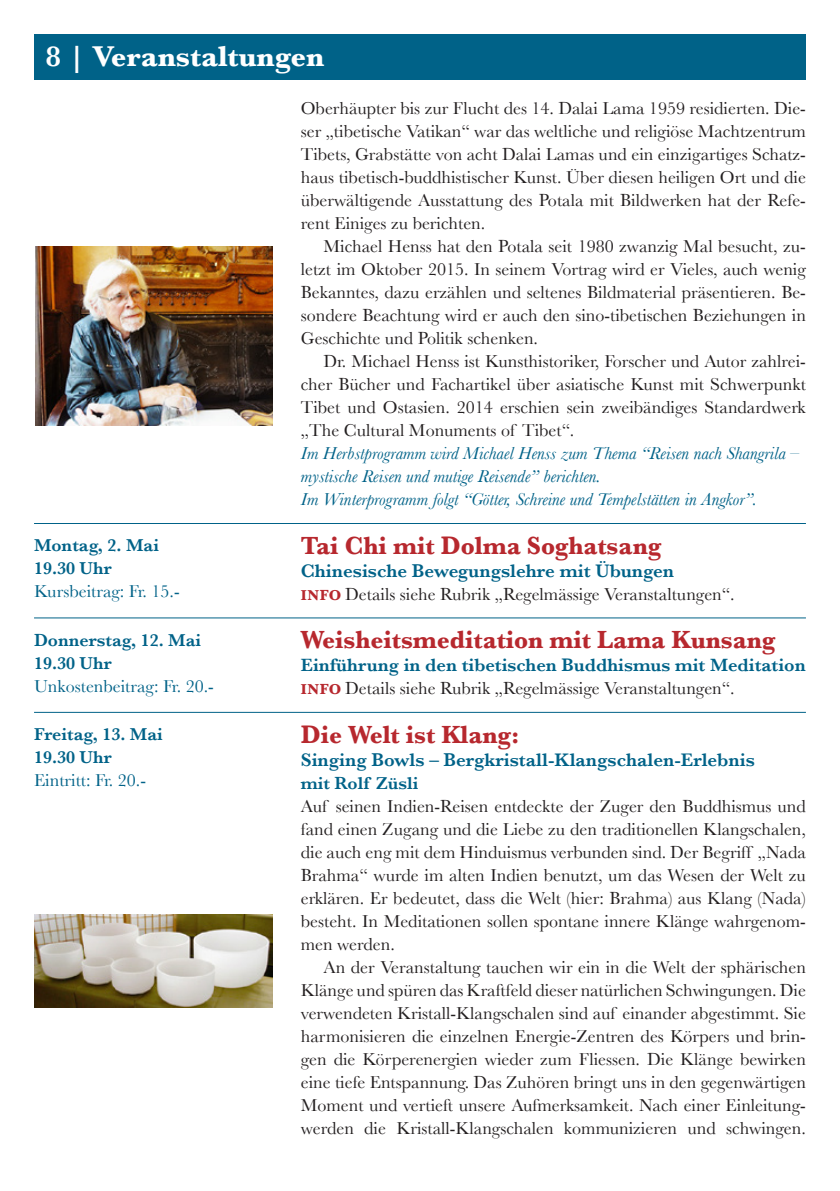
<style>
.page{position:relative;width:840px;height:1191px;background:#fff}
.page>*{position:absolute;margin:0;border:0;box-sizing:border-box;transform-origin:0 0}
.t1{font:700 30px "Baskerville";color:#fff}
.t2{font:700 26px "Baskerville";color:#b7282e;scale:.96 1}
.t3{font:600 19px "Baskerville";color:#006288}
.t4{font:600 18.6px "Baskerville";color:#006288}
.t5{font:18px/23px "Baskerville";color:#231f20;text-align:justify}
.t6{font:italic 18px/23px "Baskerville";color:#006288}
.t7{font:600 18px/23px "Baskerville";color:#006288}
.t8{font:18px "Baskerville";color:#006288}
.s1{font-weight:600}
.s2{font-weight:700;font-size:15px;color:#b7282e}
</style>
<div class="page">
<div style="left:34px;top:34px;width:771px;height:45px;background:#006288"></div>
<hr style="left:34px;top:523px;width:771px;height:1px;background:#006288">
<hr style="left:34px;top:617px;width:771px;height:1px;background:#006288">
<hr style="left:34px;top:712px;width:771px;height:1px;background:#006288">
<img style="left:34px;top:914px;width:238px;height:94px">
<img style="left:35px;top:247px;width:237px;height:179px">
<h1 class="t1" style="left:46px;top:38px;width:280px"><span class="s1">8 |</span> Veranstaltungen</h1>
<p class="t5" style="left:300px;top:97px;width:506px">Oberhäupter bis zur Flucht des 14. Dalai Lama 1959 residierten. Die&shy;ser „tibetische Vatikan“ war das weltliche und religiöse Machtzentrum Tibets, Grabstätte von acht Dalai Lamas und ein einzigartiges Schatz&shy;haus tibetisch-buddhistischer Kunst. Über diesen heiligen Ort und die überwältigende Ausstattung des Potala mit Bildwerken hat der Refe&shy;rent Einiges zu berichten.</p>
<p class="t5" style="left:300px;top:235px;width:506px;text-indent:23px">Michael Henss hat den Potala seit 1980 zwanzig Mal besucht, zu&shy;letzt im Oktober 2015. In seinem Vortrag wird er Vieles, auch wenig Bekanntes, dazu erzählen und seltenes Bildmaterial präsentieren. Be&shy;sondere Beachtung wird er auch den sino-tibetischen Beziehungen in Geschichte und Politik schenken.</p>
<p class="t5" style="left:300px;top:350px;width:506px;text-indent:23px">Dr. Michael Henss ist Kunsthistoriker, Forscher und Autor zahlrei&shy;cher Bücher und Fachartikel über asiatische Kunst mit Schwerpunkt Tibet und Ostasien. 2014 erschien sein zweibändiges Standardwerk „The Cultural Monuments of Tibet“.</p>
<p class="t6" style="left:300px;top:442px;width:500px">Im Herbstprogramm wird Michael Henss zum Thema “Reisen nach Shangrila – mystische Reisen und mutige Reisende” berichten.<br>Im Winterprogramm folgt “Götter, Schreine und Tempelstätten in Angkor”.</p>
<p class="t7" style="left:34px;top:534px;width:126px">Montag, 2. Mai<br>19.30 Uhr</p>
<p class="t8" style="left:34px;top:581px;width:147px">Kursbeitrag: Fr. 15.-</p>
<h2 class="t2" style="left:300px;top:530px;width:377px">Tai Chi mit Dolma Soghatsang</h2>
<p class="t3" style="left:300px;top:559px;width:375px">Chinesische Bewegungslehre mit Übungen</p>
<p class="t5" style="left:300px;top:582px;width:435px"><span class="s2">INFO</span> Details siehe Rubrik „Regelmässige Veranstaltungen“.</p>
<p class="t7" style="left:34px;top:628px;width:168px">Donnerstag, 12. Mai<br>19.30 Uhr</p>
<p class="t8" style="left:34px;top:675px;width:181px">Unkostenbeitrag: Fr. 20.-</p>
<p class="t7" style="left:34px;top:722px;width:130px">Freitag, 13. Mai<br>19.30 Uhr</p>
<p class="t8" style="left:34px;top:770px;width:113px">Eintritt: Fr. 20.-</p>
<h2 class="t2" style="left:300px;top:624px;width:495px">Weisheitsmeditation mit Lama Kunsang</h2>
<p class="t4" style="left:300px;top:654px;width:506px">Einführung in den tibetischen Buddhismus mit Meditation</p>
<p class="t5" style="left:300px;top:676px;width:435px"><span class="s2">INFO</span> Details siehe Rubrik „Regelmässige Veranstaltungen“.</p>
<h2 class="t2" style="left:300px;top:719px;width:229px">Die Welt ist Klang:</h2>
<p class="t3" style="left:300px;top:748px;width:455px">Singing Bowls – Bergkristall-Klangschalen-Erlebnis</p>
<p class="t7" style="left:300px;top:771px;width:119px">mit Rolf Züsli</p>
<p class="t5" style="left:300px;top:794px;width:506px">Auf seinen Indien-Reisen entdeckte der Zuger den Buddhismus und fand einen Zugang und die Liebe zu den traditionellen Klangschalen, die auch eng mit dem Hinduismus verbunden sind. Der Begriff „Nada Brahma“ wurde im alten Indien benutzt, um das Wesen der Welt zu erklären. Er bedeutet, dass die Welt (hier: Brahma) aus Klang (Nada) besteht. In Meditationen sollen spontane innere Klänge wahrgenom&shy;men werden.</p>
<p class="t5" style="left:300px;top:955px;width:506px;text-indent:23px">An der Veranstaltung tauchen wir ein in die Welt der sphärischen Klänge und spüren das Kraftfeld dieser natürlichen Schwingungen. Die verwendeten Kristall-Klangschalen sind auf einander abgestimmt. Sie harmonisieren die einzelnen Energie-Zentren des Körpers und brin&shy;gen die Körperenergien wieder zum Fliessen. Die Klänge bewirken eine tiefe Entspannung. Das Zuhören bringt uns in den gegenwärtigen Moment und vertieft unsere Aufmerksamkeit. Nach einer Einleitung&shy;werden die Kristall-Klangschalen kommunizieren und schwingen.</p>
</div>
